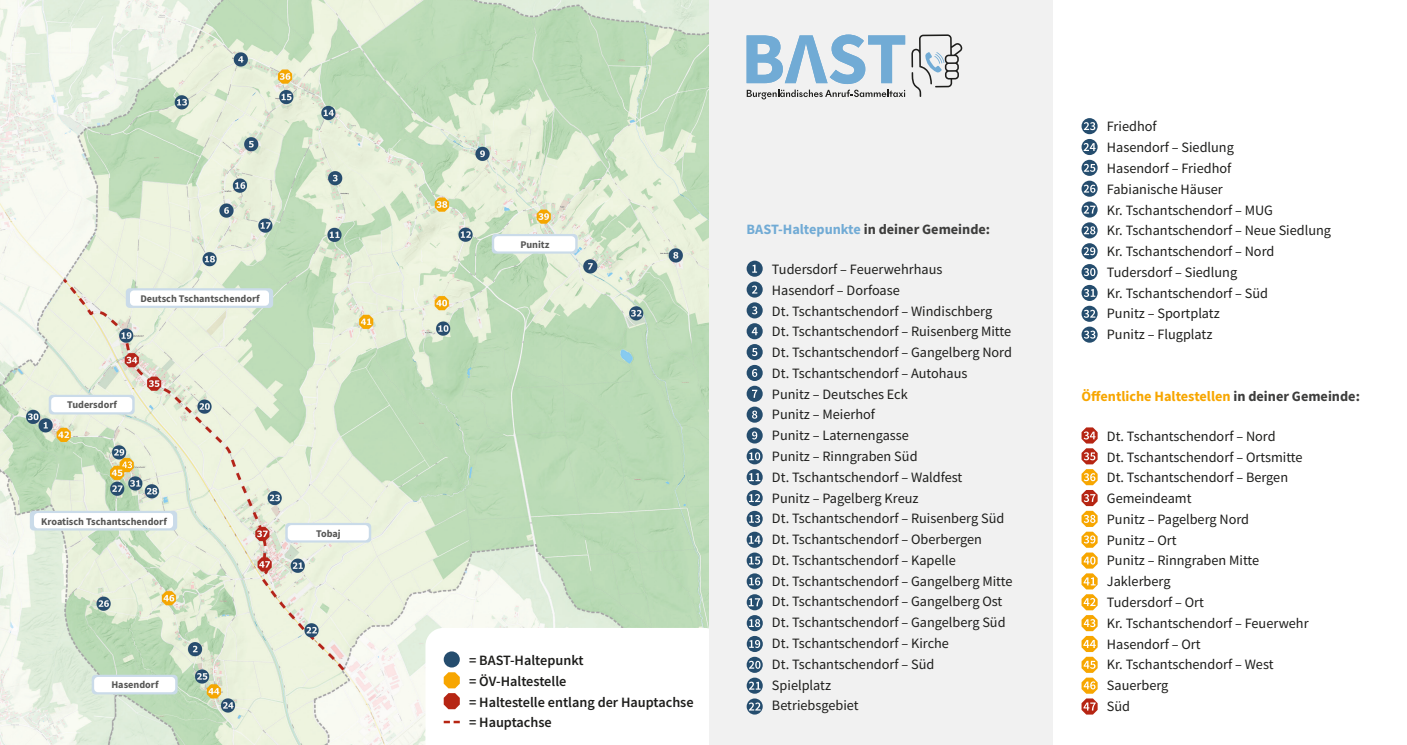
<style>
.page{position:relative;width:1407px;height:745px;background:#fff}
.page>*{position:absolute;margin:0;border:0;box-sizing:border-box;transform-origin:0 0}
.t1{font:14.25px "Source Sans Pro";color:#1d1d1b}
.t2{font:600 14.25px "Source Sans Pro";color:#1d1d1b}
.t3{font:700 14.25px "Source Sans Pro";color:#f7a600}
.t4{font:700 14.25px "Source Sans Pro";color:#3d3d3c}
.t5{font:700 10.25px "Source Sans Pro";color:#575756}
.s1{color:#71abd5}
.s2{color:#3d3d3c}
</style>
<div class="page">
<img style="left:0;top:0;width:709px;height:744px">
<div style="left:126px;top:288px;width:147px;height:20px;background:linear-gradient(to right,#cadbe9,#cadbe9);border-radius:4px"></div>
<div style="left:130px;top:290px;width:139px;height:15px;background:#fff;border-radius:4px"></div>
<div style="left:30px;top:510px;width:147px;height:20px;background:linear-gradient(to bottom,#c5d8e7,#d3e1ec);border-radius:4px"></div>
<div style="left:34px;top:512px;width:139px;height:16px;background:#fff;border-radius:4px"></div>
<div style="left:49px;top:394px;width:86px;height:20px;background:linear-gradient(to right,#d1e0ec,#d1e0ec);border-radius:4px"></div>
<div style="left:51px;top:397px;width:81px;height:15px;background:#fff;border-radius:4px"></div>
<svg style="left:492px;top:234px;width:86px;height:19px"></svg>
<div style="left:494px;top:236px;width:81px;height:15px;background:#fff;border-radius:4px"></div>
<div style="left:285px;top:522px;width:86px;height:20px;background:linear-gradient(to bottom,#cadbe9,#d5e2ed);border-radius:4px"></div>
<div style="left:288px;top:524px;width:81px;height:16px;background:#fff;border-radius:4px"></div>
<div style="left:92px;top:674px;width:86px;height:20px;background:linear-gradient(to right,#d5e2ee,#d5e2ed);border-radius:4px"></div>
<div style="left:94px;top:676px;width:81px;height:15px;background:#fff;border-radius:4px"></div>
<svg style="left:1081px;top:118px;width:16px;height:16px"></svg>
<svg style="left:1081px;top:201px;width:16px;height:16px"></svg>
<svg style="left:1081px;top:285px;width:16px;height:16px"></svg>
<svg style="left:1081px;top:139px;width:16px;height:16px"></svg>
<svg style="left:1081px;top:222px;width:16px;height:16px"></svg>
<svg style="left:1081px;top:305px;width:16px;height:16px"></svg>
<svg style="left:1081px;top:160px;width:16px;height:16px"></svg>
<svg style="left:1081px;top:243px;width:16px;height:16px"></svg>
<svg style="left:1081px;top:180px;width:16px;height:17px"></svg>
<svg style="left:1081px;top:264px;width:16px;height:16px"></svg>
<svg style="left:1081px;top:326px;width:16px;height:16px"></svg>
<svg style="left:1084px;top:247px;width:11px;height:8px"></svg>
<svg style="left:1084px;top:330px;width:11px;height:8px"></svg>
<svg style="left:1084px;top:268px;width:11px;height:8px"></svg>
<svg style="left:1084px;top:289px;width:11px;height:8px"></svg>
<svg style="left:1084px;top:309px;width:11px;height:8px"></svg>
<svg style="left:1084px;top:122px;width:11px;height:8px"></svg>
<svg style="left:1083px;top:143px;width:12px;height:8px"></svg>
<svg style="left:1084px;top:164px;width:11px;height:8px"></svg>
<svg style="left:1084px;top:184px;width:11px;height:8px"></svg>
<svg style="left:1083px;top:205px;width:12px;height:8px"></svg>
<svg style="left:1084px;top:226px;width:11px;height:8px"></svg>
<svg style="left:425px;top:627px;width:284px;height:117px"></svg>
<div style="left:709px;top:0;width:343px;height:744px;background:#f1f1f1"></div>
<svg style="left:746px;top:35px;width:159px;height:49px"></svg>
<svg style="left:911px;top:34px;width:51px;height:63px"></svg>
<svg style="left:747px;top:90px;width:158px;height:9px"></svg>
<svg style="left:1081px;top:427px;width:16px;height:287px"></svg>
<svg style="left:746px;top:260px;width:17px;height:16px"></svg>
<svg style="left:752px;top:264px;width:5px;height:8px"></svg>
<div style="left:746px;top:344px;width:17px;height:16px;background:#254d6e;border-radius:50%"></div>
<svg style="left:752px;top:348px;width:5px;height:8px"></svg>
<svg style="left:746px;top:427px;width:17px;height:16px"></svg>
<svg style="left:752px;top:431px;width:5px;height:8px"></svg>
<svg style="left:746px;top:281px;width:17px;height:16px"></svg>
<svg style="left:752px;top:285px;width:5px;height:8px"></svg>
<svg style="left:746px;top:364px;width:17px;height:17px"></svg>
<svg style="left:752px;top:368px;width:5px;height:9px"></svg>
<svg style="left:746px;top:448px;width:17px;height:16px"></svg>
<svg style="left:749px;top:452px;width:11px;height:8px"></svg>
<svg style="left:746px;top:302px;width:17px;height:16px"></svg>
<svg style="left:752px;top:306px;width:5px;height:8px"></svg>
<svg style="left:746px;top:385px;width:17px;height:16px"></svg>
<svg style="left:752px;top:389px;width:5px;height:8px"></svg>
<div style="left:746px;top:323px;width:17px;height:16px;background:#254d6e;border-radius:50%"></div>
<svg style="left:752px;top:327px;width:5px;height:8px"></svg>
<svg style="left:746px;top:406px;width:17px;height:16px"></svg>
<svg style="left:752px;top:410px;width:5px;height:8px"></svg>
<svg style="left:746px;top:469px;width:17px;height:16px"></svg>
<svg style="left:749px;top:473px;width:11px;height:8px"></svg>
<svg style="left:746px;top:489px;width:17px;height:16px"></svg>
<svg style="left:749px;top:493px;width:11px;height:8px"></svg>
<svg style="left:746px;top:510px;width:17px;height:16px"></svg>
<svg style="left:749px;top:514px;width:11px;height:8px"></svg>
<svg style="left:746px;top:531px;width:17px;height:16px"></svg>
<svg style="left:747px;top:573px;width:16px;height:16px"></svg>
<svg style="left:747px;top:614px;width:16px;height:16px"></svg>
<svg style="left:746px;top:656px;width:17px;height:16px"></svg>
<svg style="left:746px;top:552px;width:17px;height:16px"></svg>
<svg style="left:747px;top:594px;width:16px;height:16px"></svg>
<svg style="left:747px;top:635px;width:16px;height:16px"></svg>
<svg style="left:747px;top:677px;width:16px;height:16px"></svg>
<svg style="left:746px;top:698px;width:17px;height:16px"></svg>
<svg style="left:749px;top:535px;width:11px;height:8px"></svg>
<svg style="left:749px;top:681px;width:11px;height:8px"></svg>
<svg style="left:749px;top:702px;width:11px;height:8px"></svg>
<svg style="left:749px;top:618px;width:11px;height:8px"></svg>
<svg style="left:749px;top:556px;width:11px;height:8px"></svg>
<svg style="left:749px;top:639px;width:11px;height:8px"></svg>
<svg style="left:749px;top:577px;width:11px;height:8px"></svg>
<svg style="left:749px;top:660px;width:11px;height:8px"></svg>
<svg style="left:749px;top:598px;width:11px;height:8px"></svg>
<svg style="left:122px;top:461px;width:10px;height:7px"></svg>
<p class="t5" style="left:140px;top:291px;width:121px">Deutsch Tschantschendorf</p>
<p class="t5" style="left:67px;top:398px;width:51px">Tudersdorf</p>
<p class="t5" style="left:41px;top:514px;width:127px">Kroatisch Tschantschendorf</p>
<p class="t5" style="left:316px;top:526px;width:26px">Tobaj</p>
<p class="t5" style="left:111px;top:677px;width:49px">Hasendorf</p>
<p class="t5" style="left:520px;top:237px;width:31px">Punitz</p>
<p class="t2" style="left:469px;top:650px;width:116px">= BAST-Haltepunkt</p>
<p class="t2" style="left:469px;top:692px;width:226px">= Haltestelle entlang der Hauptachse</p>
<p class="t2" style="left:469px;top:712px;width:84px">= Hauptachse</p>
<p class="t2" style="left:469px;top:671px;width:99px">= ÖV-Haltestelle</p>
<p class="t4" style="left:746px;top:219px;width:245px"><span class="s1">BAST-Haltepunkte</span> in deiner Gemeinde:</p>
<p class="t1" style="left:772px;top:260px;width:172px">Tudersdorf – Feuerwehrhaus</p>
<p class="t1" style="left:772px;top:281px;width:129px">Hasendorf – Dorfoase</p>
<p class="t1" style="left:772px;top:301px;width:222px">Dt. Tschantschendorf – Windischberg</p>
<p class="t1" style="left:772px;top:322px;width:241px">Dt. Tschantschendorf – Ruisenberg Mitte</p>
<p class="t1" style="left:772px;top:343px;width:241px">Dt. Tschantschendorf – Gangelberg Nord</p>
<p class="t1" style="left:772px;top:364px;width:197px">Dt. Tschantschendorf – Autohaus</p>
<p class="t1" style="left:772px;top:384px;width:137px">Punitz – Deutsches Eck</p>
<p class="t1" style="left:772px;top:405px;width:105px">Punitz – Meierhof</p>
<p class="t1" style="left:772px;top:426px;width:138px">Punitz – Laternengasse</p>
<p class="t1" style="left:772px;top:447px;width:147px">Punitz – Rinngraben Süd</p>
<p class="t1" style="left:772px;top:467px;width:192px">Dt. Tschantschendorf – Waldfest</p>
<p class="t1" style="left:772px;top:488px;width:148px">Punitz – Pagelberg Kreuz</p>
<p class="t1" style="left:772px;top:509px;width:234px">Dt. Tschantschendorf – Ruisenberg Süd</p>
<p class="t1" style="left:772px;top:530px;width:212px">Dt. Tschantschendorf – Oberbergen</p>
<p class="t1" style="left:772px;top:550px;width:185px">Dt. Tschantschendorf – Kapelle</p>
<p class="t1" style="left:772px;top:571px;width:242px">Dt. Tschantschendorf – Gangelberg Mitte</p>
<p class="t1" style="left:772px;top:592px;width:232px">Dt. Tschantschendorf – Gangelberg Ost</p>
<p class="t1" style="left:772px;top:613px;width:235px">Dt. Tschantschendorf – Gangelberg Süd</p>
<p class="t1" style="left:772px;top:633px;width:178px">Dt. Tschantschendorf – Kirche</p>
<p class="t1" style="left:772px;top:654px;width:164px">Dt. Tschantschendorf – Süd</p>
<p class="t1" style="left:772px;top:675px;width:61px">Spielplatz</p>
<p class="t1" style="left:772px;top:696px;width:88px">Betriebsgebiet</p>
<p class="t1" style="left:1107px;top:118px;width:51px">Friedhof</p>
<p class="t1" style="left:1107px;top:138px;width:129px">Hasendorf – Siedlung</p>
<p class="t1" style="left:1107px;top:159px;width:126px">Hasendorf – Friedhof</p>
<p class="t1" style="left:1107px;top:180px;width:117px">Fabianische Häuser</p>
<p class="t1" style="left:1107px;top:201px;width:168px">Kr. Tschantschendorf – MUG</p>
<p class="t1" style="left:1107px;top:221px;width:226px">Kr. Tschantschendorf – Neue Siedlung</p>
<p class="t1" style="left:1107px;top:242px;width:169px">Kr. Tschantschendorf – Nord</p>
<p class="t1" style="left:1107px;top:263px;width:132px">Tudersdorf – Siedlung</p>
<p class="t1" style="left:1107px;top:284px;width:163px">Kr. Tschantschendorf – Süd</p>
<p class="t1" style="left:1107px;top:304px;width:114px">Punitz – Sportplatz</p>
<p class="t1" style="left:1107px;top:325px;width:107px">Punitz – Flugplatz</p>
<p class="t3" style="left:1081px;top:386px;width:280px">Öffentliche Haltestellen <span class="s2">in deiner Gemeinde:</span></p>
<p class="t1" style="left:1107px;top:426px;width:170px">Dt. Tschantschendorf – Nord</p>
<p class="t1" style="left:1107px;top:447px;width:197px">Dt. Tschantschendorf – Ortsmitte</p>
<p class="t1" style="left:1107px;top:468px;width:183px">Dt. Tschantschendorf – Bergen</p>
<p class="t1" style="left:1107px;top:489px;width:86px">Gemeindeamt</p>
<p class="t1" style="left:1107px;top:509px;width:144px">Punitz – Pagelberg Nord</p>
<p class="t1" style="left:1107px;top:530px;width:71px">Punitz – Ort</p>
<p class="t1" style="left:1107px;top:551px;width:154px">Punitz – Rinngraben Mitte</p>
<p class="t1" style="left:1107px;top:572px;width:65px">Jaklerberg</p>
<p class="t1" style="left:1107px;top:592px;width:99px">Tudersdorf – Ort</p>
<p class="t1" style="left:1107px;top:613px;width:203px">Kr. Tschantschendorf – Feuerwehr</p>
<p class="t1" style="left:1107px;top:634px;width:95px">Hasendorf – Ort</p>
<p class="t1" style="left:1107px;top:655px;width:168px">Kr. Tschantschendorf – West</p>
<p class="t1" style="left:1107px;top:675px;width:63px">Sauerberg</p>
<p class="t1" style="left:1107px;top:696px;width:25px">Süd</p>
</div>
